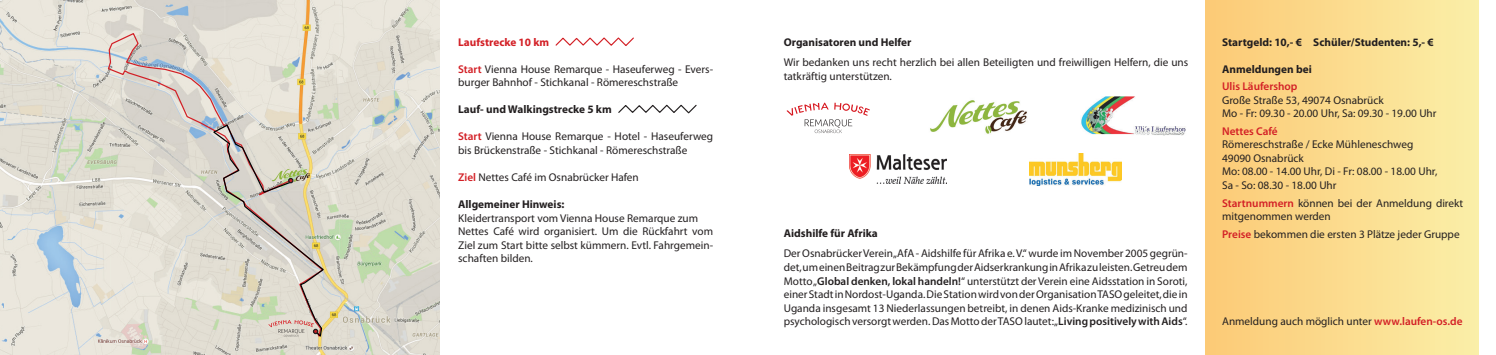
<style>
.page{position:relative;width:1496px;height:355px;background:#fff}
.page>*{position:absolute;margin:0;border:0;box-sizing:border-box;transform-origin:0 0}
.t1{font:11.25px/13.5px "Myriad Pro";color:#231f20}
.t2{font:700 11.25px "Myriad Pro";color:#231f20}
.t3{font:600 11.25px "Myriad Pro";color:#d32026}
.t4{font:700 11.25px "Myriad Pro";color:#d32026}
.s1{font-weight:600;color:#d32026}
.s2{font-weight:600}
</style>
<div class="page">
<div style="left:1205px;top:0;width:273px;height:354px;background:linear-gradient(to right,#fcc975,#faeea7)"></div>
<img style="left:0;top:0;width:440px;height:354px">
<svg style="left:107px;top:32px;width:217px;height:307px;background:#ded9d0"></svg>
<svg style="left:211px;top:123px;width:114px;height:215px;background:#d4cfc2"></svg>
<svg style="left:555px;top:37px;width:79px;height:9px"></svg>
<svg style="left:618px;top:104px;width:79px;height:10px"></svg>
<img style="left:849px;top:155px;width:97px;height:29px">
<img style="left:1029px;top:153px;width:92px;height:32px">
<svg style="left:786px;top:102px;width:83px;height:31px"></svg>
<img style="left:1081px;top:97px;width:105px;height:38px">
<img style="left:930px;top:100px;width:97px;height:34px">
<svg style="left:268px;top:319px;width:50px;height:17px"></svg>
<svg style="left:272px;top:169px;width:38px;height:14px"></svg>
<p class="t4" style="left:458px;top:35px;width:93px">Laufstrecke 10 km</p>
<p class="t1" style="left:458px;top:62px;width:256px"><span class="s1">Start</span> Vienna House Remarque - Haseuferweg - Evers&shy;burger Bahnhof - Stichkanal - Römereschstraße</p>
<p class="t2" style="left:458px;top:102px;width:155px">Lauf- und Walkingstrecke 5 km</p>
<p class="t1" style="left:458px;top:129px;width:256px"><span class="s1">Start</span> Vienna House Remarque - Hotel - Haseuferweg bis Brückenstraße - Stichkanal - Römereschstraße</p>
<p class="t1" style="left:458px;top:170px;width:182px"><span class="s1">Ziel</span> Nettes Café im Osnabrücker Hafen</p>
<p class="t2" style="left:458px;top:197px;width:108px">Allgemeiner Hinweis:</p>
<p class="t1" style="left:458px;top:210px;width:256px">Kleidertransport vom Vienna House Remarque zum Nettes Café wird organisiert. Um die Rückfahrt vom Ziel zum Start bitte selbst kümmern. Evtl. Fahrgemein&shy;schaften bilden.</p>
<p class="t2" style="left:783px;top:35px;width:129px">Organisatoren und Helfer</p>
<p class="t1" style="left:783px;top:56px;width:406px">Wir bedanken uns recht herzlich bei allen Beteiligten und freiwilligen Helfern, die uns tatkräftig unterstützen.</p>
<p class="t2" style="left:783px;top:226px;width:96px">Aidshilfe für Afrika</p>
<p class="t1" style="left:783px;top:246px;width:405px;text-align:justify">Der Osnabrücker Verein „AfA - Aidshilfe für Afrika e. V.“ wurde im November 2005 gegrün&shy;det, um einen Beitrag zur Bekämpfung der Aidserkrankung in Afrika zu leisten. Getreu dem Motto „<span class="s2">Global denken, lokal handeln!</span>“ unterstützt der Verein eine Aidsstation in Soroti, einer Stadt in Nordost-Uganda. Die Station wird von der Organisation TASO geleitet, die in Uganda insgesamt 13 Niederlassungen betreibt, in denen Aids-Kranke medizinisch und psychologisch versorgt werden. Das Motto der TASO lautet: „<span class="s2">Living positively with Aids</span>“.</p>
<p class="t2" style="left:1222px;top:35px;width:213px">Startgeld: 10,- € Schüler/Studenten: 5,- €</p>
<p class="t2" style="left:1222px;top:62px;width:91px">Anmeldungen bei</p>
<p class="t3" style="left:1222px;top:79px;width:77px">Ulis Läufershop</p>
<p class="t1" style="left:1222px;top:93px;width:216px">Große Straße 53, 49074 Osnabrück<br>Mo - Fr: 09.30 - 20.00 Uhr, Sa: 09.30 - 19.00 Uhr</p>
<p class="t3" style="left:1222px;top:124px;width:57px">Nettes Café</p>
<p class="t1" style="left:1222px;top:137px;width:217px">Römereschstraße / Ecke Mühleneschweg<br>49090 Osnabrück<br>Mo: 08.00 - 14.00 Uhr, Di - Fr: 08.00 - 18.00 Uhr,<br>Sa - So: 08.30 - 18.00 Uhr</p>
<p class="t1" style="left:1222px;top:195px;width:242px"><span class="s1">Startnummern</span> können bei der Anmeldung direkt mitgenommen werden</p>
<p class="t1" style="left:1222px;top:226px;width:239px"><span class="s1">Preise</span> bekommen die ersten 3 Plätze jeder Gruppe</p>
<p class="t1" style="left:1222px;top:314px;width:242px">Anmeldung auch möglich unter <span class="s1">www.laufen-os.de</span></p>
</div>
